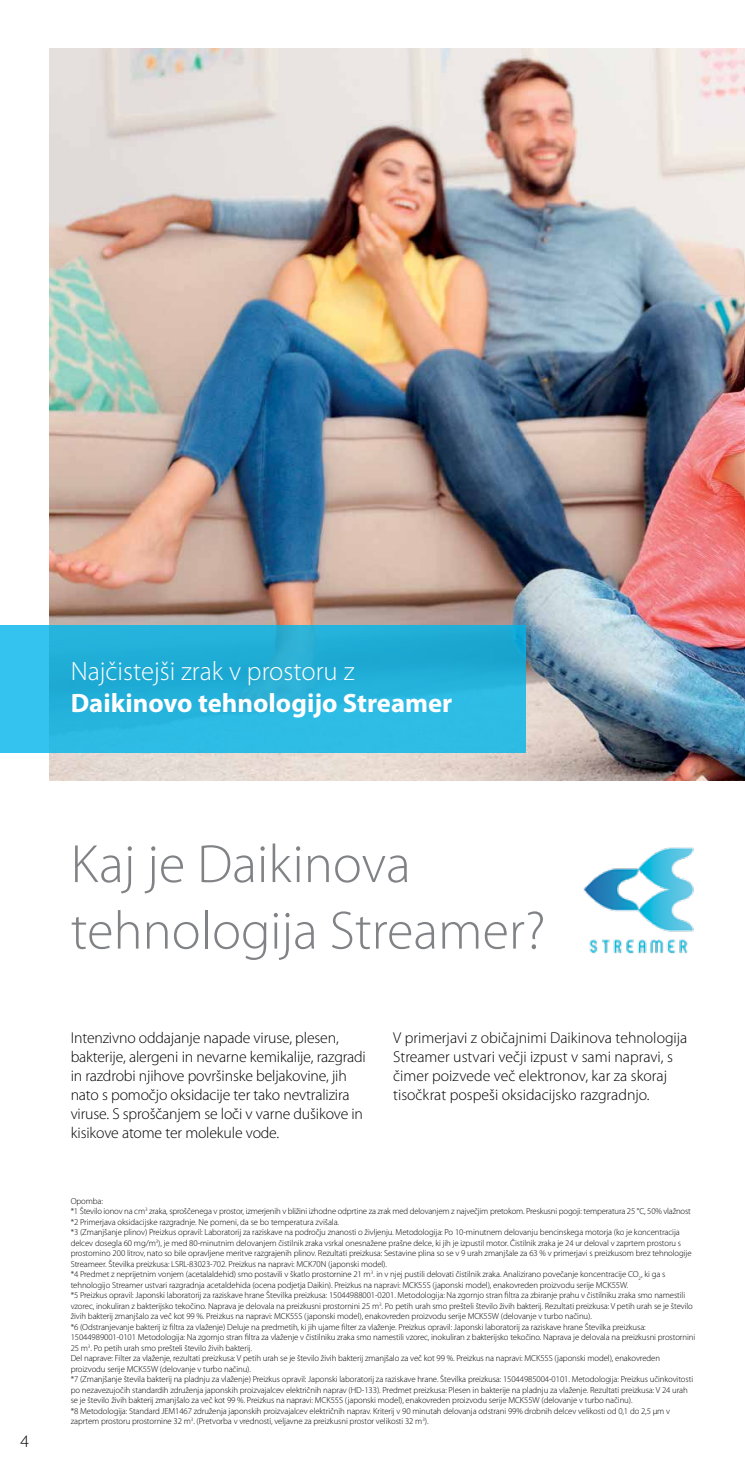
<style>
.page{position:relative;width:745px;height:1474px;background:#fff}
.page>*{position:absolute;margin:0;border:0;box-sizing:border-box;transform-origin:0 0}
.t1{font:300 54.25px/66.5px "Myriad Pro";color:#808285}
.t2{font:700 26.6px "Myriad Pro";color:#fff}
.t3{font:300 26.6px "Myriad Pro";color:#fff}
.t4{font:300 17.5px "Myriad Pro";color:#000}
.t5{font:300 15.75px/18.9px "Myriad Pro";letter-spacing:-.01em;color:#000}
.t6{font:300 8.75px/10.5px "Myriad Pro";letter-spacing:-.01em;color:#000}
</style>
<div class="page">
<img style="left:50px;top:48px;width:694px;height:732px">
<div style="left:0;top:625px;width:525px;height:128px;background:linear-gradient(to right,#2ab7e1,#25b1da)"></div>
<img style="left:583px;top:847px;width:111px;height:107px">
<h2 class="t3" style="left:71px;top:654px;width:285px">Najčistejši zrak v prostoru z</h2>
<h2 class="t2" style="left:71px;top:685px;width:383px">Daikinovo tehnologijo Streamer</h2>
<h3 class="t4" style="left:21px;top:1430px;width:10px">4</h3>
<h1 class="t1" style="left:71px;top:830px;width:476px">Kaj je Daikinova tehnologija Streamer?</h1>
<p class="t5" style="left:71px;top:1028px;width:296px">Intenzivno oddajanje napade viruse, plesen, bakterije, alergeni in nevarne kemikalije, razgradi in razdrobi njihove površinske beljakovine, jih nato s pomočjo oksidacije ter tako nevtralizira viruse. S sproščanjem se loči v varne dušikove in kisikove atome ter molekule vode.</p>
<h3 class="t5" style="left:393px;top:1028px;width:295px">V primerjavi z običajnimi Daikinova tehnologija Streamer ustvari večji izpust v sami napravi, s čimer poizvede več elektronov, kar za skoraj tisočkrat pospeši oksidacijsko razgradnjo.</h3>
<p class="t6" style="left:71px;top:1195px;width:625px">Opomba:<br>*1 Število ionov na cm<sup>3</sup> zraka, sproščenega v prostor, izmerjenih v bližini izhodne odprtine za zrak med delovanjem z največjim pretokom. Preskusni pogoji: temperatura 25 °C, 50% vlažnost *2 Primerjava oksidacijske razgradnje. Ne pomeni, da se bo temperatura zvišala.<br>*3 (Zmanjšanje plinov) Preizkus opravil: Laboratorij za raziskave na področju znanosti o življenju. Metodologija: Po 10-minutnem delovanju bencinskega motorja (ko je koncentracija delcev dosegla 60 mg/m<sup>3</sup>), je med 80-minutnim delovanjem čistilnik zraka vsrkal onesnažene prašne delce, ki jih je izpustil motor. Čistilnik zraka je 24 ur deloval v zaprtem prostoru s prostornino 200 litrov, nato so bile opravljene meritve razgrajenih plinov. Rezultati preizkusa: Sestavine plina so se v 9 urah zmanjšale za 63 % v primerjavi s preizkusom brez tehnologije Streameer. Številka preizkusa: LSRL-83023-702. Preizkus na napravi: MCK70N (japonski model).<br>*4 Predmet z neprijetnim vonjem (acetalaldehid) smo postavili v škatlo prostornine 21 m<sup>3</sup>. in v njej pustili delovati čistilnik zraka. Analizirano povečanje koncentracije CO<sub>2</sub>, ki ga s tehnologijo Streamer ustvari razgradnja acetaldehida (ocena podjetja Daikin). Preizkus na napravi: MCK55S (japonski model), enakovreden proizvodu serije MCK55W.<br>*5 Preizkus opravil: Japonski laboratorij za raziskave hrane Številka preizkusa: 15044988001-0201. Metodologija: Na zgornjo stran filtra za zbiranje prahu v čistilniku zraka smo namestili vzorec, inokuliran z bakterijsko tekočino. Naprava je delovala na preizkusni prostornini 25 m<sup>3</sup>. Po petih urah smo prešteli število živih bakterij. Rezultati preizkusa: V petih urah se je število živih bakterij zmanjšalo za več kot 99 %. Preizkus na napravi: MCK55S (japonski model), enakovreden proizvodu serije MCK55W (delovanje v turbo načinu).<br>*6 (Odstranjevanje bakterij iz filtra za vlaženje) Deluje na predmetih, ki jih ujame filter za vlaženje. Preizkus opravil: Japonski laboratorij za raziskave hrane Številka preizkusa:<br>15044989001-0101 Metodologija: Na zgornjo stran filtra za vlaženje v čistilniku zraka smo namestili vzorec, inokuliran z bakterijsko tekočino. Naprava je delovala na preizkusni prostornini 25 m<sup>3</sup>. Po petih urah smo prešteli število živih bakterij.<br>Del naprave: Filter za vlaženje, rezultati preizkusa: V petih urah se je število živih bakterij zmanjšalo za več kot 99 %. Preizkus na napravi: MCK55S (japonski model), enakovreden proizvodu serije MCK55W (delovanje v turbo načinu).<br>*7 (Zmanjšanje števila bakterij na pladnju za vlaženje) Preizkus opravil: Japonski laboratorij za raziskave hrane. Številka preizkusa: 15044985004-0101. Metodologija: Preizkus učinkovitosti po nezavezujočih standardih združenja japonskih proizvajalcev električnih naprav (HD-133). Predmet preizkusa: Plesen in bakterije na pladnju za vlaženje. Rezultati preizkusa: V 24 urah se je število živih bakterij zmanjšalo za več kot 99 %. Preizkus na napravi: MCK55S (japonski model), enakovreden proizvodu serije MCK55W (delovanje v turbo načinu).<br>*8 Metodologija: Standard JEM1467 združenja japonskih proizvajalcev električnih naprav. Kriterij v 90 minutah delovanja odstrani 99% drobnih delcev velikosti od 0,1 do 2,5 μm v zaprtem prostoru prostornine 32 m<sup>3</sup>. (Pretvorba v vrednosti, veljavne za preizkusni prostor velikosti 32 m<sup>3</sup>).</p>
</div>
